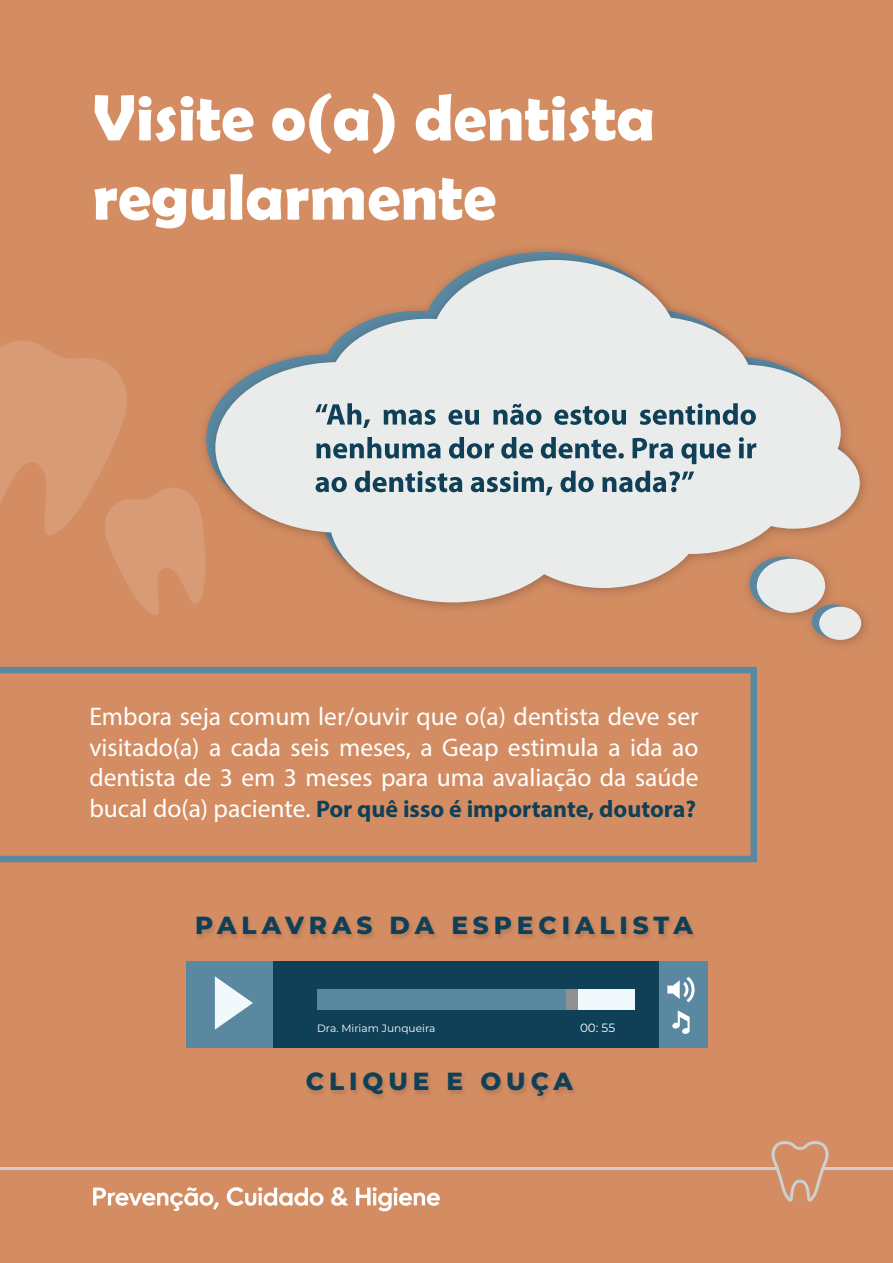
<style>
.page{position:relative;width:893px;height:1263px;background:#d48d62}
.page>*{position:absolute;margin:0;border:0;box-sizing:border-box;transform-origin:0 0}
.t1{font:700 66px/79.2px "Berlin Sans FB Demi";color:#fff}
.t2{font:25.5px/30.6px "Myriad Pro";color:#fff;text-align:justify}
.t3{font:800 24.75px "Montserrat";letter-spacing:.2em;color:#0f4058}
.t4{font:700 24px "Myriad Pro";color:#0f4058}
.t5{font:12px "Montserrat";color:#fff}
.t6{font:10.65px "Montserrat";color:#fff}
.s1{font-weight:400;font-size:25.5px;color:#fff}
</style>
<div class="page">
<svg style="left:93px;top:1187px;width:126px;height:24px"></svg>
<svg style="left:227px;top:1187px;width:97px;height:19px"></svg>
<svg style="left:331px;top:1187px;width:17px;height:19px"></svg>
<svg style="left:356px;top:1187px;width:84px;height:24px"></svg>
<svg style="left:771px;top:1141px;width:57px;height:60px"></svg>
<hr style="left:0;top:1167px;width:777px;height:2px;background:#cdcfd1">
<hr style="left:823px;top:1167px;width:70px;height:2px;background:#cdcfd1">
<img style="left:825px;top:610px;width:42px;height:36px">
<img style="left:763px;top:610px;width:62px;height:32px">
<img style="left:816px;top:465px;width:50px;height:145px">
<img style="left:753px;top:602px;width:63px;height:8px">
<img style="left:476px;top:252px;width:139px;height:8px">
<img style="left:206px;top:402px;width:9px;height:81px">
<svg style="left:215px;top:260px;width:645px;height:342px;fill:#e9ecea"></svg>
<svg style="left:749px;top:557px;width:69px;height:54px"></svg>
<svg style="left:812px;top:604px;width:42px;height:34px"></svg>
<div style="left:757px;top:559px;width:68px;height:54px;background:#e9ecea;border-radius:50%"></div>
<div style="left:819px;top:607px;width:42px;height:33px;background:#e9ecea;border-radius:50%"></div>
<svg style="left:315px;top:403px;width:55px;height:25px"></svg>
<svg style="left:384px;top:410px;width:52px;height:15px"></svg>
<svg style="left:448px;top:410px;width:31px;height:15px"></svg>
<svg style="left:493px;top:404px;width:48px;height:21px"></svg>
<svg style="left:554px;top:406px;width:72px;height:19px"></svg>
<svg style="left:640px;top:403px;width:116px;height:22px;background:#8da3ac"></svg>
<svg style="left:316px;top:437px;width:125px;height:22px;background:#90a5ae"></svg>
<svg style="left:449px;top:437px;width:45px;height:22px"></svg>
<svg style="left:501px;top:437px;width:32px;height:22px"></svg>
<svg style="left:541px;top:437px;width:83px;height:22px;background:#8fa5ad"></svg>
<svg style="left:633px;top:438px;width:40px;height:21px"></svg>
<svg style="left:681px;top:443px;width:50px;height:21px"></svg>
<svg style="left:739px;top:437px;width:17px;height:21px"></svg>
<svg style="left:316px;top:477px;width:31px;height:15px"></svg>
<svg style="left:355px;top:471px;width:107px;height:21px;background:#859da7"></svg>
<svg style="left:471px;top:471px;width:82px;height:24px;background:#9cafb6"></svg>
<svg style="left:560px;top:471px;width:34px;height:21px"></svg>
<svg style="left:602px;top:471px;width:92px;height:21px;background:#91a6af"></svg>
<svg style="left:0;top:341px;width:194px;height:274px"></svg>
<img style="left:194px;top:500px;width:9px;height:104px">
<img style="left:203px;top:529px;width:3px;height:62px">
<svg style="left:0;top:667px;width:757px;height:195px"></svg>
<div style="left:187px;top:962px;width:520px;height:86px;background:#0f4058"></div>
<div style="left:187px;top:962px;width:86px;height:86px;background:#5a88a1"></div>
<div style="left:659px;top:962px;width:48px;height:86px;background:#5a88a1"></div>
<div style="left:317px;top:989px;width:318px;height:21px;background:#f2f9fd"></div>
<div style="left:317px;top:989px;width:249px;height:21px;background:#5a88a1"></div>
<div style="left:566px;top:989px;width:11px;height:21px;background:#8e9091"></div>
<svg style="left:215px;top:976px;width:38px;height:54px"></svg>
<svg style="left:672px;top:1010px;width:18px;height:24px"></svg>
<svg style="left:667px;top:977px;width:27px;height:25px"></svg>
<h1 class="t1" style="left:93px;top:77px;width:564px">Visite o(a) dentista regularmente</h1>
<p class="t2" style="left:89px;top:701px;width:611px">Embora seja comum ler/ouvir que o(a) dentista deve ser visitado(a) a cada seis meses, a Geap estimula a ida ao dentista de 3 em 3 meses para uma avaliação da saúde</p>
<p class="t4" style="left:89px;top:793px;width:608px"><span class="s1">bucal do(a) paciente.</span> Por quê isso é importante, doutora?</p>
<p class="t3" style="left:195px;top:907px;width:499px">PALAVRAS DA ESPECIALISTA</p>
<p class="t6" style="left:317px;top:1021px;width:120px">Dra. Miriam Junqueira</p>
<p class="t5" style="left:580px;top:1019px;width:37px">00: 55</p>
<p class="t3" style="left:306px;top:1063px;width:269px">CLIQUE E OUÇA</p>
</div>
